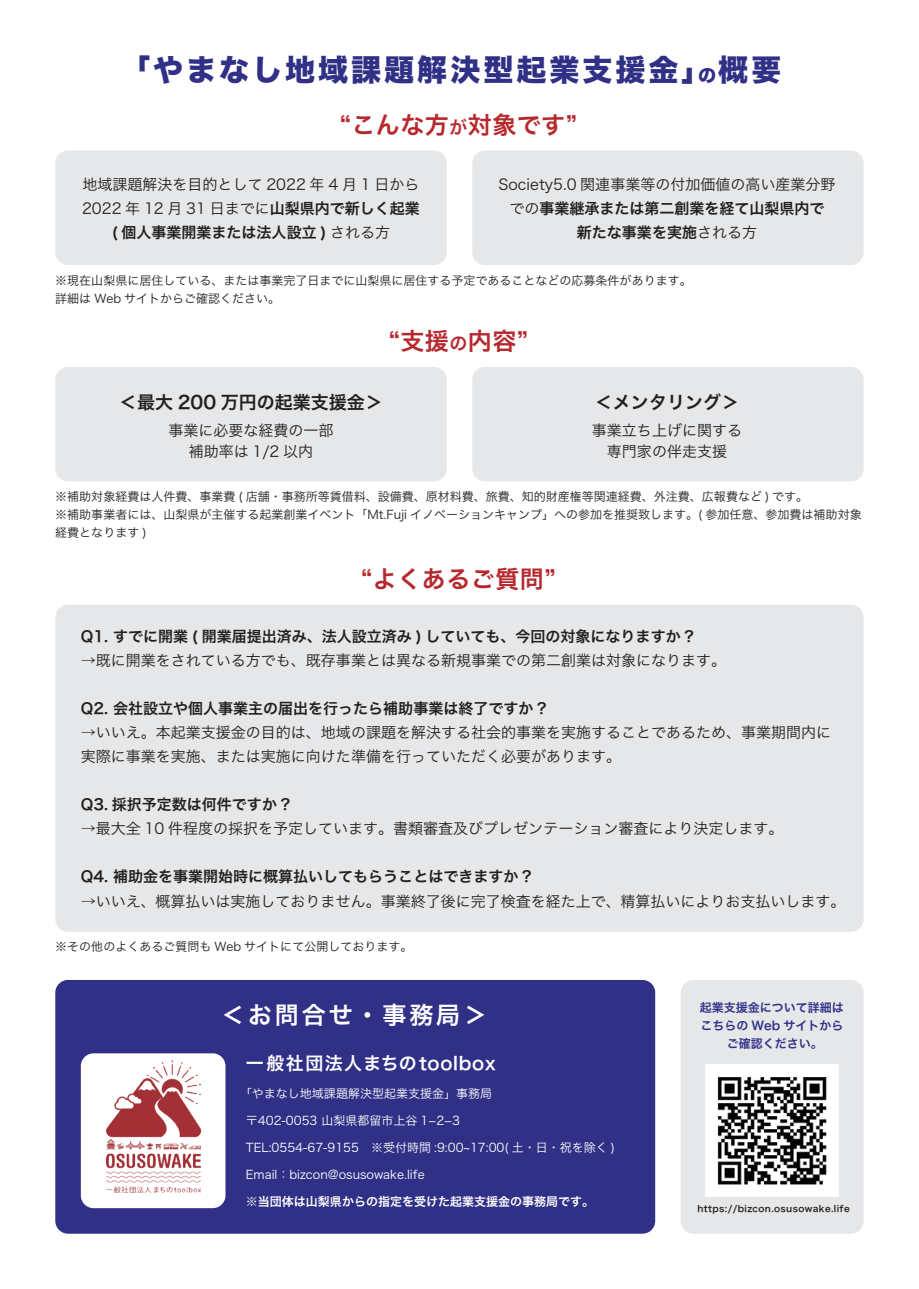
<style>
.page{position:relative;width:919px;height:1289px;background:#fff}
.page>*{position:absolute;margin:0;border:0;box-sizing:border-box;transform-origin:0 0}
.t1{font:30px "Hiragino Sans W8";letter-spacing:.1em;color:#303087}
.t2{font:24px "Hiragino Sans W6";letter-spacing:.02em;color:#b7282e}
.t3{font:24px "Hiragino Sans W6";letter-spacing:.12em;color:#fff}
.t4{font:18px "Hiragino Sans W6";color:#231f20}
.t5{font:18px "Hiragino Sans W6";letter-spacing:.04em;color:#fff}
.t6{font:15px/21px "Hiragino Sans W3";color:#231f20}
.t7{font:15px/24px "Hiragino Sans W6";color:#231f20;text-align:center}
.t8{font:12px/18px "Hiragino Sans W3";color:#231f20}
.t9{font:12px "Hiragino Sans W3";color:#fff}
.t10{font:12px/18px "Hiragino Sans W6";color:#303087;text-align:center}
.t11{font:12px "Hiragino Sans W6";color:#fff}
.t12{font:9px "Hiragino Sans W6";letter-spacing:.04em;color:#231f20}
.s1{font-size:18px}
.s2{font-family:"Hiragino Sans W6"}
.s3{font-family:"Hiragino Sans W3"}
</style>
<div class="page">
<div style="left:55px;top:604px;width:808px;height:327px;background:#e6e7e9;border-radius:13px"></div>
<div style="left:55px;top:979px;width:600px;height:254px;background:#303087;border-radius:13px"></div>
<div style="left:680px;top:979px;width:183px;height:254px;background:#e6e7e9;border-radius:13px"></div>
<div style="left:81px;top:1053px;width:144px;height:155px;background:#fff;border-radius:13px"></div>
<div style="left:55px;top:151px;width:391px;height:114px;background:#e6e7e9;border-radius:13px"></div>
<div style="left:472px;top:151px;width:391px;height:114px;background:#e6e7e9;border-radius:13px"></div>
<div style="left:55px;top:367px;width:391px;height:114px;background:#e6e7e9;border-radius:13px"></div>
<div style="left:472px;top:367px;width:391px;height:114px;background:#e6e7e9;border-radius:13px"></div>
<img style="left:705px;top:1064px;width:133px;height:132px">
<img style="left:106px;top:1060px;width:94px;height:132px">
<h1 class="t1" style="left:120px;top:53px;width:662px">「やまなし地域課題解決型起業支援金」<span class="s1">の</span>概要</h1>
<h2 class="t2" style="left:339px;top:103px;width:239px">“こんな方<span class="s1">が</span>対象です”</h2>
<p class="t6" style="left:82px;top:171px;width:339px;line-height:24.2px">地域課題解決を目的として 2022 年 4 月 1 日から<br>2022 年 12 月 31 日までに<span class="s2">山梨県内で新しく起業</span></p>
<p class="t7" style="left:112px;top:219px;width:280px">( 個人事業開業または法人設立 ) <span class="s3">される方</span></p>
<p class="t8" style="left:55px;top:270px;width:637px">※現在山梨県に居住している、または事業完了日までに山梨県に居住する予定であることなどの応募条件があります。詳細は Web サイトからご確認ください。</p>
<p class="t6" style="left:498px;top:172px;width:338px">Society5.0 関連事業等の付加価値の高い産業分野</p>
<p class="t7" style="left:509px;top:195px;width:316px"><span class="s3">での</span>事業継承または第二創業を経て山梨県内で新たな事業を実施<span class="s3">される方</span></p>
<h2 class="t2" style="left:388px;top:319px;width:141px">“支援<span class="s1">の</span>内容”</h2>
<p class="t4" style="left:119px;top:385px;width:265px">＜最大 200 万円の起業支援金＞</p>
<p class="t6" style="left:168px;top:418px;width:167px;text-align:center">事業に必要な経費の一部補助率は 1/2 以内</p>
<p class="t4" style="left:595px;top:385px;width:145px">＜メンタリング＞</p>
<p class="t6" style="left:592px;top:418px;width:151px;text-align:center">事業立ち上げに関する専門家の伴走支援</p>
<p class="t8" style="left:55px;top:486px;width:807px">※補助対象経費は人件費、事業費 ( 店舗・事務所等賃借料、設備費、原材料費、旅費、知的財産権等関連経費、外注費、広報費など ) です。<br>※補助事業者には、山梨県が主催する起業創業イベント「Mt.Fuji イノベーションキャンプ」への参加を推奨致します。( 参加任意、参加費は補助対象経費となります )</p>
<h2 class="t2" style="left:361px;top:557px;width:196px">“よくあるご質問”</h2>
<p class="t7" style="left:81px;top:624px;width:614px">Q1. すでに開業 ( 開業届提出済み、法人設立済み ) していても、今回の対象になりますか ?</p>
<p class="t6" style="left:81px;top:649px;width:646px">→既に開業をされている方でも、既存事業とは異なる新規事業での第二創業は対象になります。</p>
<p class="t7" style="left:81px;top:696px;width:467px">Q2. 会社設立や個人事業主の届出を行ったら補助事業は終了ですか ?</p>
<p class="t6" style="left:81px;top:719px;width:751px;line-height:24px">→いいえ。本起業支援金の目的は、地域の課題を解決する社会的事業を実施することであるため、事業期間内に実際に事業を実施、または実施に向けた準備を行っていただく必要があります。</p>
<p class="t7" style="left:81px;top:792px;width:211px">Q3. 採択予定数は何件ですか ?</p>
<p class="t6" style="left:81px;top:817px;width:704px">→最大全 10 件程度の採択を予定しています。書類審査及びプレゼンテーション審査により決定します。</p>
<p class="t7" style="left:81px;top:864px;width:452px">Q4. 補助金を事業開始時に概算払いしてもらうことはできますか ?</p>
<p class="t6" style="left:81px;top:889px;width:766px">→いいえ、概算払いは実施しておりません。事業終了後に完了検査を経た上で、精算払いによりお支払いします。</p>
<p class="t8" style="left:55px;top:936px;width:358px">※その他のよくあるご質問も Web サイトにて公開しております。</p>
<h2 class="t3" style="left:221px;top:993px;width:267px">＜お問合せ・事務局＞</h2>
<p class="t5" style="left:246px;top:1046px;width:251px">一般社団法人まちのtoolbox</p>
<p class="t9" style="left:240px;top:1082px;width:253px">「やまなし地域課題解決型起業支援金」事務局</p>
<p class="t9" style="left:246px;top:1109px;width:215px">〒402-0053 山梨県都留市上谷 1-2-3</p>
<p class="t9" style="left:246px;top:1136px;width:370px">TEL:0554-67-9155　※受付時間 :9:00~17:00( 土・日・祝を除く )</p>
<p class="t9" style="left:246px;top:1163px;width:180px">Email：bizcon@osusowake.life</p>
<p class="t11" style="left:246px;top:1190px;width:349px">※当団体は山梨県からの指定を受けた起業支援金の事務局です。</p>
<p class="t10" style="left:699px;top:998px;width:145px">起業支援金について詳細はこちらの Web サイトからご確認ください。</p>
<p class="t12" style="left:697px;top:1200px;width:154px">https://bizcon.osusowake.life</p>
</div>
